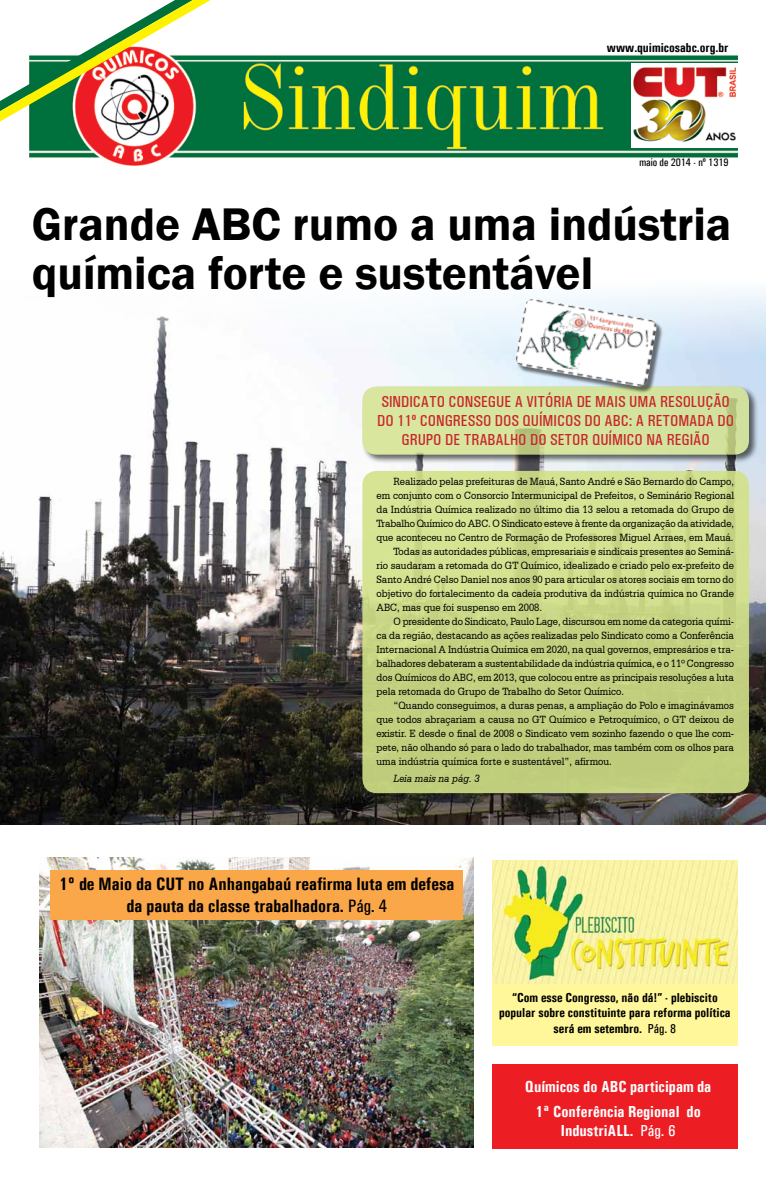
<style>
.page{position:relative;width:766px;height:1191px;background:#fff}
.page>*{position:absolute;margin:0;border:0;box-sizing:border-box;transform-origin:0 0}
.t1{font:600 47px/49px "Franklin Gothic";color:#000}
.t2{font:700 condensed 18px/21.6px "Univers";color:#000;text-align:center}
.t3{font:500 condensed 16px/19.2px "Univers";color:#c9252c;text-align:center}
.t4{font:700 condensed 16px/24.8px "Univers";color:#fff;text-align:center}
.t5{font:700 condensed 13px/15.6px "Univers";color:#000;text-align:center}
.t6{font:11px "Serifa BT";color:#000;scale:.9 1}
.t7{font:500 condensed 11px "Univers";color:#000}
.t8{font:italic 11px "Serifa BT";color:#000;scale:.9 1}
.s1{font-weight:500}
</style>
<div class="page">
<img style="left:0;top:291px;width:765px;height:534px">
<img style="left:39px;top:857px;width:434px;height:290px">
<img style="left:30px;top:55px;width:707px;height:111px">
<img style="left:631px;top:63px;width:106px;height:84px">
<div style="left:362px;top:471px;width:386px;height:322px;background:linear-gradient(to right,#cad886,#c6d584);border-radius:14px"></div>
<div style="left:51px;top:870px;width:412px;height:49px;background:#faa74a"></div>
<div style="left:492px;top:1064px;width:245px;height:84px;background:#ed1d24"></div>
<div style="left:492px;top:976px;width:245px;height:69px;background:#fff799"></div>
<img style="left:492px;top:860px;width:245px;height:123px">
<div style="left:361px;top:385px;width:397px;height:79px;background:#000;opacity:.75"></div>
<div style="left:362px;top:386px;width:386px;height:68px;background:#d5e49e;border-radius:14px"></div>
<div style="left:516px;top:300px;width:147px;height:93px;background:#000;opacity:.53"></div>
<svg style="left:514px;top:297px;width:143px;height:2px"></svg>
<img style="left:514px;top:299px;width:143px;height:89px">
<svg style="left:0;top:0;width:210px;height:122px"></svg>
<p class="t5" style="left:606px;top:40px;width:123px">www.quimicosabc.org.br</p>
<p class="t7" style="left:639px;top:156px;width:91px">MAIO DE 2014 - Nº 1319</p>
<h1 class="t1" style="left:32px;top:200px;width:700px">Grande ABC rumo a uma indústria química forte e sustentável</h1>
<h3 class="t3" style="left:377px;top:391px;width:358px">SINDICATO CONSEGUE A VITÓRIA DE MAIS UMA RESOLUÇÃO<br>DO 11º CONGRESSO DOS QUÍMICOS DO ABC: A RETOMADA DO<br>GRUPO DE TRABALHO DO SETOR QUÍMICO NA REGIÃO</h3>
<p class="t6" style="left:393px;top:474px;width:379px">Realizado pelas prefeituras de Mauá, Santo André e São Bernardo do Campo,</p>
<p class="t6" style="left:376px;top:488px;width:398px">em conjunto com o Consorcio Intermunicipal de Prefeitos, o Seminário Regional</p>
<p class="t6" style="left:376px;top:502px;width:398px">da Indústria Química realizado no último dia 13 selou a retomada do Grupo de</p>
<p class="t6" style="left:376px;top:516px;width:398px">Trabalho Químico do ABC. O Sindicato esteve à frente da organização da atividade,</p>
<p class="t6" style="left:376px;top:530px;width:398px">que aconteceu no Centro de Formação de Professores Miguel Arraes, em Mauá.</p>
<p class="t6" style="left:393px;top:544px;width:380px">Todas as autoridades públicas, empresariais e sindicais presentes ao Seminá-</p>
<p class="t6" style="left:376px;top:558px;width:398px">rio saudaram a retomada do GT Químico, idealizado e criado pelo ex-prefeito de</p>
<p class="t6" style="left:376px;top:572px;width:398px">Santo André Celso Daniel nos anos 90 para articular os atores sociais em torno do</p>
<p class="t6" style="left:376px;top:586px;width:398px">objetivo do fortalecimento da cadeia produtiva da indústria química no Grande</p>
<p class="t6" style="left:376px;top:600px;width:185px">ABC, mas que foi suspenso em 2008.</p>
<p class="t6" style="left:393px;top:614px;width:380px">O presidente do Sindicato, Paulo Lage, discursou em nome da categoria quími-</p>
<p class="t6" style="left:376px;top:628px;width:398px">ca da região, destacando as ações realizadas pelo Sindicato como a Conferência</p>
<p class="t6" style="left:376px;top:643px;width:398px">Internacional A Indústria Química em 2020, na qual governos, empresários e tra-</p>
<p class="t6" style="left:376px;top:657px;width:398px">balhadores debateram a sustentabilidade da indústria química, e o 11º Congresso</p>
<p class="t6" style="left:376px;top:671px;width:398px">dos Químicos do ABC, em 2013, que colocou entre as principais resoluções a luta</p>
<p class="t6" style="left:376px;top:685px;width:276px">pela retomada do Grupo de Trabalho do Setor Químico.</p>
<p class="t6" style="left:393px;top:699px;width:379px">“Quando conseguimos, a duras penas, a ampliação do Polo e imaginávamos</p>
<p class="t6" style="left:376px;top:713px;width:398px">que todos abraçariam a causa no GT Químico e Petroquímico, o GT deixou de</p>
<p class="t6" style="left:376px;top:727px;width:398px">existir. E desde o final de 2008 o Sindicato vem sozinho fazendo o que lhe com-</p>
<p class="t6" style="left:376px;top:741px;width:398px">pete, não olhando só para o lado do trabalhador, mas também com os olhos para</p>
<p class="t6" style="left:376px;top:755px;width:263px">uma indústria química forte e sustentável”, afirmou.</p>
<p class="t8" style="left:393px;top:771px;width:97px">Leia mais na pág. 3</p>
<h2 class="t2" style="left:59px;top:873px;width:397px">1º de Maio da CUT no Anhangabaú reafirma luta em defesa da pauta da classe trabalhadora. <span class="s1">PÁG. 4</span></h2>
<p class="t5" style="left:499px;top:989px;width:233px">“Com esse Congresso, não dá!” - plebiscito popular sobre constituinte para reforma política será em setembro. <span class="s1">PÁG. 8</span></p>
<h3 class="t4" style="left:524px;top:1074px;width:188px">Químicos do ABC participam da<br>1ª Conferência Regional do</h3>
<h3 class="t4" style="left:560px;top:1118px;width:116px">IndustriALL. <span class="s1">PÁG. 6</span></h3>
</div>
